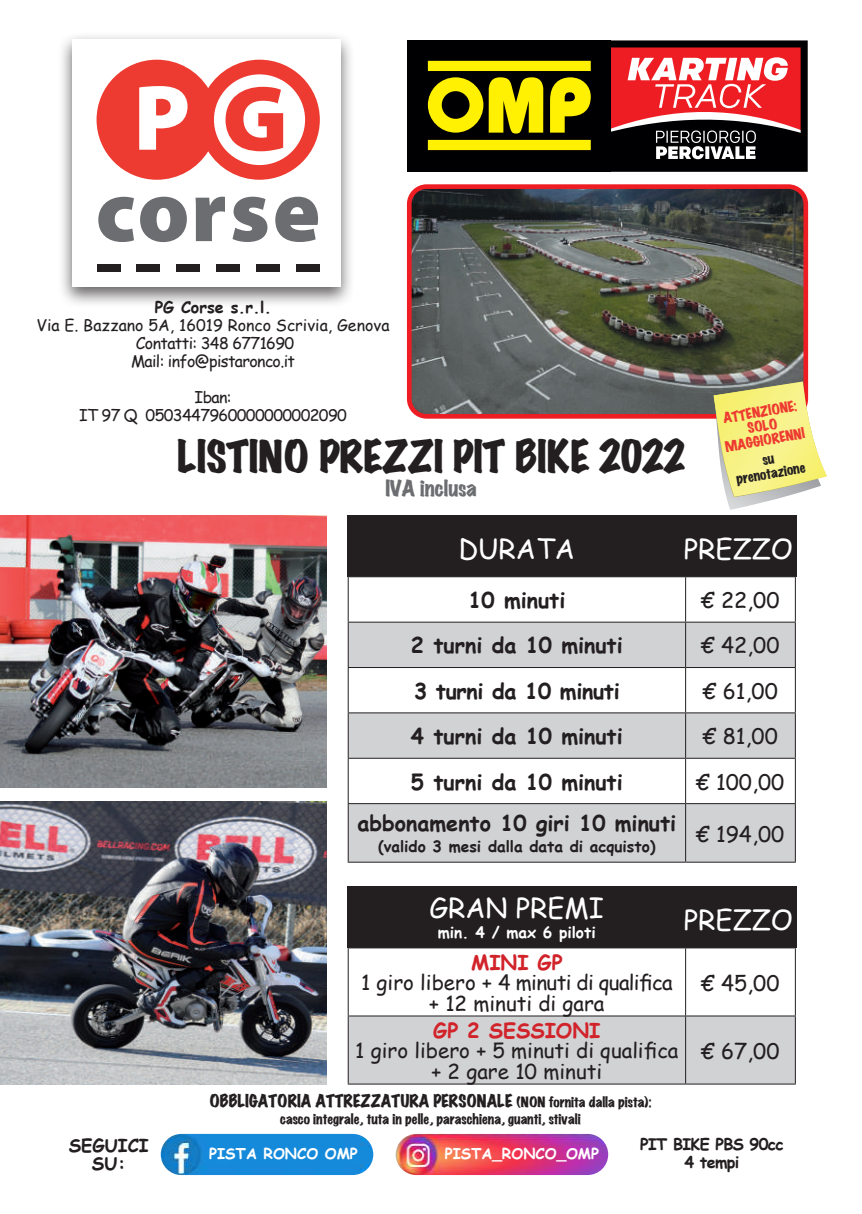
<style>
.page{position:relative;width:862px;height:1214px;background:#fff}
.page>*{position:absolute;margin:0;border:0;box-sizing:border-box;transform-origin:0 0}
.t1{font:40px "Marker Felt Wide";color:#231f20}
.t2{font:700 30.8px "Myriad Pro";color:#231f20}
.t3{font:27.6px "Comic Sans MS";color:#fff}
.t4{font:700 21.6px "Comic Sans MS";color:#231f20}
.t5{font:21.6px "Comic Sans MS";color:#231f20}
.t6{font:20.6px/20.6px "Comic Sans MS";color:#231f20;text-align:center}
.t7{font:700 20.6px "Comic Sans MS";color:#d1232a}
.t8{font:20px "Marker Felt Wide";color:#6c6d70}
.t9{font:700 18px/18px "Comic Sans MS";color:#231f20;text-align:center}
.t10{font:16px/18px "Comic Sans MS";letter-spacing:-.04em;color:#231f20;text-align:center}
.t11{font:700 16px/18px "Comic Sans MS";letter-spacing:-.04em;color:#231f20;text-align:center}
.t12{font:15.8px "Marker Felt Wide";color:#231f20}
.t13{font:700 15.4px "Comic Sans MS";color:#231f20}
.t14{font:700 15.4px "Comic Sans MS";color:#fff}
.t15{font:700 15px "Comic Sans MS";color:#fff}
.t16{font:13px/14.2px "Marker Felt Wide";color:#231f20;text-align:center}
.t17{font:13px/14.2px "Marker Felt Wide";color:#ee3b32;text-align:center}
.s1{font-size:13px}
</style>
<div class="page">
<img style="left:0;top:515px;width:326px;height:272px">
<img style="left:161px;top:1133px;width:212px;height:41px;border-radius:21px">
<img style="left:396px;top:1133px;width:212px;height:41px;border-radius:21px">
<div style="left:57px;top:32px;width:298px;height:276px;background:#231f20;opacity:.7"></div>
<div style="left:72px;top:40px;width:268px;height:247px;background:#fff"></div>
<svg style="left:97px;top:60px;width:223px;height:120px"></svg>
<svg style="left:140px;top:197px;width:47px;height:45px"></svg>
<svg style="left:232px;top:197px;width:35px;height:45px"></svg>
<svg style="left:98px;top:197px;width:36px;height:45px"></svg>
<svg style="left:275px;top:197px;width:43px;height:45px"></svg>
<svg style="left:195px;top:197px;width:30px;height:44px"></svg>
<div style="left:296px;top:264px;width:24px;height:8px;background:#231f20"></div>
<div style="left:256px;top:264px;width:24px;height:8px;background:#231f20"></div>
<div style="left:216px;top:264px;width:24px;height:8px;background:#231f20"></div>
<div style="left:176px;top:264px;width:24px;height:8px;background:#231f20"></div>
<div style="left:136px;top:264px;width:24px;height:8px;background:#231f20"></div>
<div style="left:97px;top:264px;width:24px;height:8px;background:#231f20"></div>
<div style="left:407px;top:40px;width:204px;height:132px;background:#000002"></div>
<svg style="left:428px;top:61px;width:163px;height:89px"></svg>
<svg style="left:611px;top:40px;width:196px;height:132px"></svg>
<img style="left:413px;top:190px;width:389px;height:222px">
<div style="left:407px;top:184px;width:401px;height:234px;border:5px solid #ee1d23;border-radius:17px"></div>
<img style="left:0;top:801px;width:326px;height:283px">
<div style="left:348px;top:515px;width:449px;height:61px;background:#231f20"></div>
<svg style="left:349px;top:577px;width:446px;height:90px"></svg>
<svg style="left:349px;top:668px;width:446px;height:135px"></svg>
<div style="left:349px;top:713px;width:446px;height:44px;background:#d1d2d4"></div>
<div style="left:349px;top:804px;width:446px;height:57px;background:#d1d2d4"></div>
<hr style="left:348px;top:576px;width:337px;height:1px;background:#231f20">
<hr style="left:348px;top:577px;width:1px;height:44px;background:#231f20">
<hr style="left:685px;top:576px;width:111px;height:1px;background:#231f20">
<hr style="left:685px;top:577px;width:1px;height:44px;background:#231f20">
<hr style="left:795px;top:577px;width:1px;height:44px;background:#231f20">
<hr style="left:348px;top:621px;width:337px;height:1px;background:#231f20">
<hr style="left:348px;top:622px;width:1px;height:45px;background:#231f20">
<hr style="left:685px;top:621px;width:111px;height:1px;background:#231f20">
<hr style="left:685px;top:622px;width:1px;height:45px;background:#231f20">
<hr style="left:795px;top:622px;width:1px;height:45px;background:#231f20">
<hr style="left:348px;top:667px;width:337px;height:1px;background:#231f20">
<hr style="left:348px;top:668px;width:1px;height:44px;background:#231f20">
<hr style="left:685px;top:667px;width:111px;height:1px;background:#231f20">
<hr style="left:685px;top:668px;width:1px;height:44px;background:#231f20">
<hr style="left:795px;top:668px;width:1px;height:44px;background:#231f20">
<hr style="left:348px;top:712px;width:337px;height:1px;background:#231f20">
<hr style="left:348px;top:713px;width:1px;height:44px;background:#231f20">
<hr style="left:685px;top:712px;width:111px;height:1px;background:#231f20">
<hr style="left:685px;top:713px;width:1px;height:44px;background:#231f20">
<hr style="left:795px;top:713px;width:1px;height:44px;background:#231f20">
<hr style="left:348px;top:757px;width:337px;height:1px;background:#231f20">
<hr style="left:348px;top:758px;width:1px;height:45px;background:#231f20">
<hr style="left:685px;top:757px;width:111px;height:1px;background:#231f20">
<hr style="left:685px;top:758px;width:1px;height:45px;background:#231f20">
<hr style="left:795px;top:758px;width:1px;height:45px;background:#231f20">
<hr style="left:348px;top:803px;width:337px;height:1px;background:#231f20">
<hr style="left:348px;top:804px;width:1px;height:57px;background:#231f20">
<hr style="left:685px;top:803px;width:111px;height:1px;background:#231f20">
<hr style="left:685px;top:804px;width:1px;height:57px;background:#231f20">
<hr style="left:795px;top:804px;width:1px;height:57px;background:#231f20">
<hr style="left:348px;top:861px;width:337px;height:1px;background:#231f20">
<hr style="left:685px;top:861px;width:111px;height:1px;background:#231f20">
<svg style="left:713px;top:381px;width:114px;height:129px"></svg>
<div style="left:348px;top:886px;width:449px;height:61px;background:#231f20"></div>
<svg style="left:349px;top:948px;width:446px;height:135px"></svg>
<hr style="left:348px;top:947px;width:337px;height:1px;background:#231f20">
<hr style="left:348px;top:948px;width:1px;height:67px;background:#231f20">
<hr style="left:685px;top:947px;width:111px;height:1px;background:#231f20">
<hr style="left:685px;top:948px;width:1px;height:67px;background:#231f20">
<hr style="left:795px;top:948px;width:1px;height:67px;background:#231f20">
<hr style="left:348px;top:1015px;width:337px;height:1px;background:#231f20">
<hr style="left:348px;top:1016px;width:1px;height:67px;background:#231f20">
<hr style="left:685px;top:1015px;width:111px;height:1px;background:#231f20">
<hr style="left:685px;top:1016px;width:1px;height:67px;background:#231f20">
<hr style="left:795px;top:1016px;width:1px;height:67px;background:#231f20">
<hr style="left:348px;top:1083px;width:337px;height:1px;background:#231f20">
<hr style="left:685px;top:1083px;width:111px;height:1px;background:#231f20">
<h2 class="t2" style="left:95px;top:280px;width:226px">Pista Ronco Kart</h2>
<p class="t11" style="left:155px;top:297px;width:118px">PG Corse s.r.l.</p>
<p class="t10" style="left:37px;top:315px;width:354px">Via E. Bazzano 5A, 16019 Ronco Scrivia, Genova<br>Contatti: 348 6771690<br>Mail: info@pistaronco.it</p>
<p class="t10" style="left:79px;top:387px;width:269px">Iban:<br>IT 97 Q 0503447960000000002090</p>
<h1 class="t1" style="left:177px;top:436px;width:509px">LISTINO PREZZI PIT BIKE 2022</h1>
<p class="t8" style="left:385px;top:478px;width:93px">IVA inclusa</p>
<p class="t17" style="left:719px;top:412px;width:82px;rotate:-10deg">ATTENZIONE:<br>SOLO<br>MAGGIORENNI</p>
<p class="t16" style="left:733px;top:458px;width:71px;rotate:-10deg">su prenotazione</p>
<h3 class="t3" style="left:458px;top:528px;width:118px">DURATA</h3>
<h3 class="t3" style="left:684px;top:528px;width:111px">PREZZO</h3>
<h3 class="t4" style="left:468px;top:584px;width:99px">10 minuti</h3>
<h3 class="t5" style="left:701px;top:584px;width:80px">€ 22,00</h3>
<h3 class="t4" style="left:411px;top:629px;width:213px">2 turni da 10 minuti</h3>
<h3 class="t5" style="left:701px;top:629px;width:80px">€ 42,00</h3>
<h3 class="t4" style="left:414px;top:675px;width:207px">3 turni da 10 minuti</h3>
<h3 class="t5" style="left:703px;top:675px;width:76px">€ 61,00</h3>
<h3 class="t4" style="left:411px;top:720px;width:213px">4 turni da 10 minuti</h3>
<h3 class="t5" style="left:703px;top:720px;width:76px">€ 81,00</h3>
<h3 class="t4" style="left:411px;top:765px;width:213px">5 turni da 10 minuti</h3>
<h3 class="t5" style="left:696px;top:765px;width:89px">€ 100,00</h3>
<h3 class="t4" style="left:357px;top:807px;width:320px">abbonamento 10 giri 10 minuti</h3>
<p class="t13" style="left:378px;top:834px;width:279px">(valido 3 mesi dalla data di acquisto)</p>
<h3 class="t5" style="left:696px;top:817px;width:89px">€ 194,00</h3>
<h3 class="t3" style="left:429px;top:887px;width:176px">GRAN PREMI</h3>
<p class="t14" style="left:438px;top:921px;width:159px">min. 4 / max 6 piloti</p>
<h3 class="t3" style="left:684px;top:899px;width:111px">PREZZO</h3>
<p class="t7" style="left:471px;top:946px;width:93px">MINI GP</p>
<p class="t6" style="left:361px;top:971px;width:313px">1 giro libero + 4 minuti di qualifica + 12 minuti di gara</p>
<h3 class="t5" style="left:701px;top:966px;width:80px">€ 45,00</h3>
<p class="t7" style="left:433px;top:1014px;width:169px">GP 2 SESSIONI</p>
<p class="t6" style="left:355px;top:1039px;width:325px">1 giro libero + 5 minuti di qualifica + 2 gare 10 minuti</p>
<h3 class="t5" style="left:701px;top:1034px;width:80px">€ 67,00</h3>
<p class="t12" style="left:209px;top:1092px;width:443px">OBBLIGATORIA ATTREZZATURA PERSONALE <span class="s1">(NON fornita dalla pista):</span></p>
<p class="t16" style="left:280px;top:1112px;width:302px">casco integrale, tuta in pelle, paraschiena, guanti, stivali</p>
<p class="t9" style="left:69px;top:1135px;width:82px">SEGUICI<br>SU:</p>
<p class="t11" style="left:640px;top:1134px;width:145px">PIT BIKE PBS 90cc<br>4 tempi</p>
<p class="t15" style="left:209px;top:1142px;width:150px">PISTA RONCO OMP</p>
<p class="t15" style="left:445px;top:1142px;width:156px">PISTA_RONCO_OMP</p>
</div>
